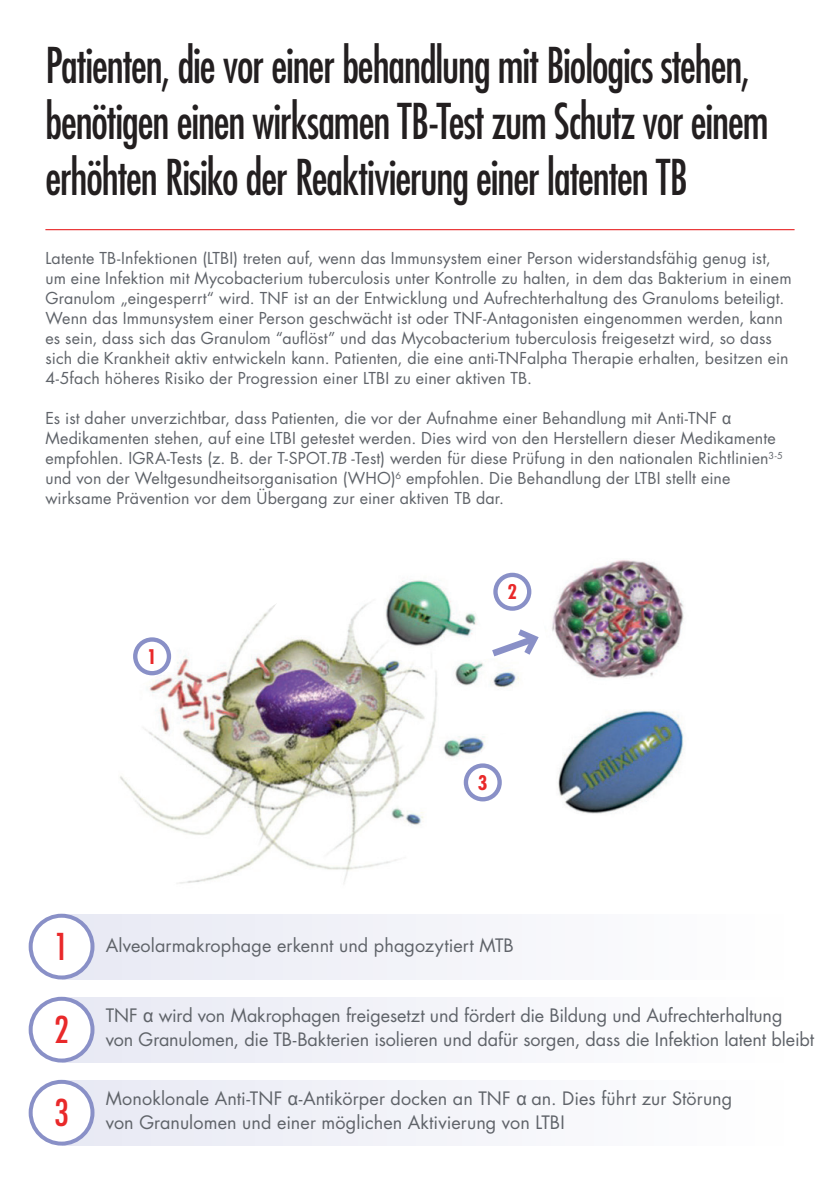
<style>
.page{position:relative;width:840px;height:1191px;background:#fff}
.page>*{position:absolute;margin:0;border:0;box-sizing:border-box;transform-origin:0 0}
.t1{font:condensed 48px/56px "Futura LT";letter-spacing:-.025em;color:#231f20;scale:.91 1}
.body{font:condensed 36px "Futura LT";color:#e9292a}
.body-2{font:700 condensed 19.6px "Futura LT";color:#e9292a}
.body-3{font:18px/24px "Futura LT";color:#5f6369}
.body-4{font:16px/20px "Futura LT";letter-spacing:.01em;color:#5f6369}
.s1{font-family:"Arial"}
.s2{font-style:italic}
</style>
<div class="page">
<hr style="left:45px;top:229px;width:749px;height:1px;background:#e9292a">
<div style="left:63px;top:913px;width:731px;height:66px;background:#f3f4f9"></div>
<div style="left:63px;top:996px;width:731px;height:66px;background:#f3f4f9"></div>
<div style="left:63px;top:1079px;width:731px;height:66px;background:#f3f4f9"></div>
<div style="left:31px;top:915px;width:61px;height:62px;background:#fff;border-radius:50%"></div>
<div style="left:29px;top:913px;width:65px;height:66px;border:4px solid #8990c7;border-radius:50%"></div>
<div style="left:31px;top:998px;width:61px;height:62px;background:#fff;border-radius:50%"></div>
<div style="left:29px;top:996px;width:65px;height:66px;border:4px solid #8990c7;border-radius:50%"></div>
<div style="left:31px;top:1081px;width:61px;height:62px;background:#fff;border-radius:50%"></div>
<div style="left:29px;top:1079px;width:65px;height:66px;border:4px solid #8990c7;border-radius:50%"></div>
<img style="left:120px;top:560px;width:564px;height:324px">
<svg style="left:135px;top:639px;width:34px;height:34px"></svg>
<div style="left:133px;top:637px;width:38px;height:38px;border:4px solid #8990c7;border-radius:50%"></div>
<div style="left:495px;top:575px;width:34px;height:33px;background:#fff;border-radius:50%"></div>
<div style="left:493px;top:573px;width:38px;height:38px;border:4px solid #8990c7;border-radius:50%"></div>
<svg style="left:465px;top:765px;width:34px;height:34px"></svg>
<div style="left:463px;top:763px;width:38px;height:38px;border:4px solid #8990c7;border-radius:50%"></div>
<svg style="left:484px;top:624px;width:58px;height:37px"></svg>
<p class="t1" style="left:45px;top:37px;width:795px">Patienten, die vor einer behandlung mit Biologics stehen, benötigen einen wirksamen TB-Test zum Schutz vor einem erhöhten Risiko der Reaktivierung einer latenten TB</p>
<p class="body-4" style="left:45px;top:248px;width:747px">Latente TB-Infektionen (LTBI) treten auf, wenn das Immunsystem einer Person widerstandsfähig genug ist, um eine Infektion mit Mycobacterium tuberculosis unter Kontrolle zu halten, in dem das Bakterium in einem Granulom „eingesperrt“ wird. TNF ist an der Entwicklung und Aufrechterhaltung des Granuloms beteiligt.<br>Wenn das Immunsystem einer Person geschwächt ist oder TNF-Antagonisten eingenommen werden, kann es sein, dass sich das Granulom “auflöst” und das Mycobacterium tuberculosis freigesetzt wird, so dass sich die Krankheit aktiv entwickeln kann. Patienten, die eine anti-TNFalpha Therapie erhalten, besitzen ein 4-5fach höheres Risiko der Progression einer LTBI zu einer aktiven TB.</p>
<p class="body-4" style="left:45px;top:408px;width:738px">Es ist daher unverzichtbar, dass Patienten, die vor der Aufnahme einer Behandlung mit Anti-TNF <span class="s1">α </span>Medikamenten stehen, auf eine LTBI getestet werden. Dies wird von den Herstellern dieser Medikamente empfohlen. IGRA-Tests (z. B. der T-SPOT.<span class="s2">TB</span> -Test) werden für diese Prüfung in den nationalen Richtlinien<sup>3-5 </sup>und von der Weltgesundheitsorganisation (WHO)<sup>6</sup> empfohlen. Die Behandlung der LTBI stellt eine wirksame Prävention vor dem Übergang zur einer aktiven TB dar.</p>
<p class="body-2" style="left:147px;top:644px;width:11px">1</p>
<p class="body-2" style="left:507px;top:580px;width:11px">2</p>
<p class="body-2" style="left:477px;top:770px;width:11px">3</p>
<p class="body" style="left:54px;top:925px;width:16px">1</p>
<p class="body" style="left:54px;top:1008px;width:16px">2</p>
<p class="body" style="left:54px;top:1091px;width:16px">3</p>
<p class="body-3" style="left:106px;top:933px;width:409px">Alveolarmakrophage erkennt und phagozytiert MTB</p>
<p class="body-3" style="left:106px;top:1003px;width:709px">TNF <span class="s1">α</span> wird von Makrophagen freigesetzt und fördert die Bildung und Aufrechterhaltung von Granulomen, die TB-Bakterien isolieren und dafür sorgen, dass die Infektion latent bleibt</p>
<p class="body-3" style="left:106px;top:1086px;width:627px">Monoklonale Anti-TNF <span class="s1">α</span>-Antikörper docken an TNF <span class="s1">α</span> an. Dies führt zur Störung von Granulomen und einer möglichen Aktivierung von LTBI</p>
</div>
